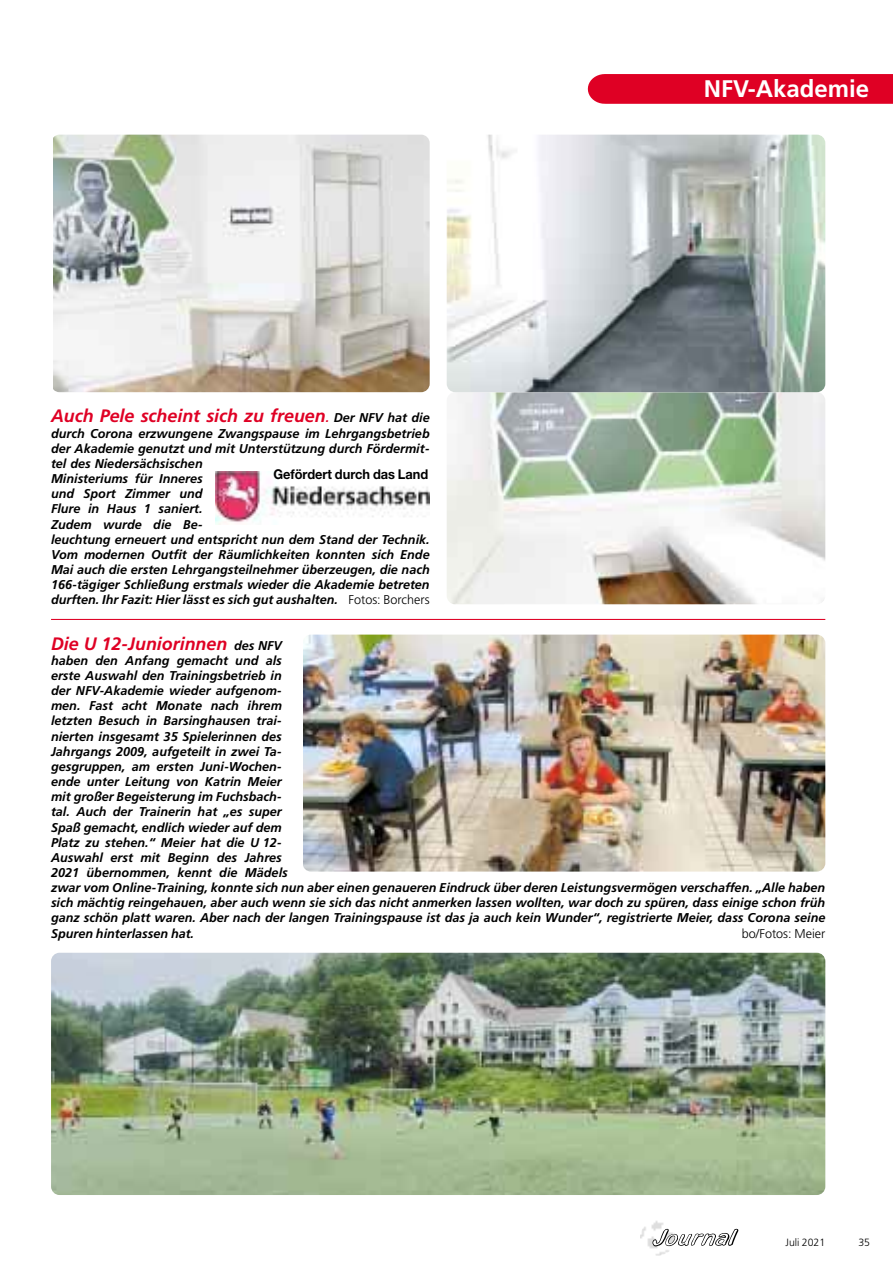
<style>
.page{position:relative;width:893px;height:1263px;background:#fff}
.page>*{position:absolute;margin:0;border:0;box-sizing:border-box;transform-origin:0 0}
.t1{font:700 24px "Frutiger";color:#fff}
.t2{font:italic 700 18px "Frutiger";color:#df0024}
.t3{font:700 13.5px "Helvetica Neue";color:#000;scale:.95 1}
.t4{font:italic 700 12.75px/15.1px "Frutiger";color:#000}
.t5{font:300 12.75px "Frutiger";color:#000}
.t6{font:300 10.5px "Frutiger";color:#000}
.s1{font-size:12.75px}
.s2{font-size:12.75px;color:#000}
.s3{font-weight:300;font-style:normal}
</style>
<div class="page">
<img style="left:640px;top:1220px;width:36px;height:36px;border-radius:50%">
<svg style="left:652px;top:1229px;width:86px;height:18px"></svg>
<svg style="left:588px;top:74px;width:304px;height:30px;background:#df0528"></svg>
<img style="left:446px;top:392px;width:379px;height:212px;border-radius:9px">
<img style="left:446px;top:135px;width:379px;height:257px;border-radius:9px">
<img style="left:53px;top:135px;width:376px;height:257px">
<img style="left:215px;top:472px;width:214px;height:52px">
<img style="left:303px;top:635px;width:522px;height:237px;border-radius:9px">
<img style="left:51px;top:953px;width:774px;height:242px;border-radius:9px">
<hr style="left:51px;top:619px;width:774px;height:1px;background:#df0024">
<h1 class="t1" style="left:703px;top:79px;width:167px">NFV-Akademie</h1>
<h2 class="t2" style="left:51px;top:409px;width:380px">Auch Pele scheint sich zu freuen<span class="s1">.</span> <span class="s2">Der NFV hat die</span></h2>
<p class="t4" style="left:51px;top:427px;width:380px">durch Corona erzwungene Zwangspause im Lehrgangsbetrieb der Akademie genutzt und mit Unterstützung durch Fördermit&shy;tel des Niedersächsischen<br>Ministeriums für Inneres<br>und Sport Zimmer und<br>Flure in Haus 1 saniert.<br>Zudem wurde die Be-<br>leuchtung erneuert und entspricht nun dem Stand der Technik.<br>Vom modernen Outfit der Räumlichkeiten konnten sich Ende Mai auch die ersten Lehrgangsteilnehmer überzeugen, die nach 166-tägiger Schließung erstmals wieder die Akademie betreten durften. Ihr Fazit: Hier lässt es sich gut aushalten. <span class="s3">Fotos: Borchers</span></p>
<h2 class="t2" style="left:51px;top:636px;width:232px">Die U 12-Juniorinnen <span class="s2">des NFV</span></h2>
<p class="t4" style="left:51px;top:654px;width:775px">haben den Anfang gemacht und als<br>erste Auswahl den Trainingsbetrieb in<br>der NFV-Akademie wieder aufgenom-<br>men. Fast acht Monate nach ihrem<br>letzten Besuch in Barsinghausen trai-<br>nierten insgesamt 35 Spielerinnen des<br>Jahrgangs 2009, aufgeteilt in zwei Ta-<br>gesgruppen, am ersten Juni-Wochen-<br>ende unter Leitung von Katrin Meier<br>mit großer Begeisterung im Fuchsbach-<br>tal. Auch der Trainerin hat „es super<br>Spaß gemacht, endlich wieder auf dem<br>Platz zu stehen.“ Meier hat die U 12-<br>Auswahl erst mit Beginn des Jahres<br>2021 übernommen, kennt die Mädels<br>zwar vom Online-Training, konnte sich nun aber einen genaueren Eindruck über deren Leistungsvermögen verschaffen. „Alle haben sich mächtig reingehauen, aber auch wenn sie sich das nicht anmerken lassen wollten, war doch zu spüren, dass einige schon früh ganz schön platt waren. Aber nach der langen Trainingspause ist das ja auch kein Wunder“, registrierte Meier, dass Corona seine Spuren hinterlassen hat.</p>
<p class="t3" style="left:273px;top:469px;width:164px">Gefördert durch das Land</p>
<p class="t5" style="left:741px;top:928px;width:85px">bo/Fotos: Meier</p>
<p class="t6" style="left:785px;top:1238px;width:41px">Juli 2021</p>
<p class="t6" style="left:858px;top:1238px;width:13px">35</p>
</div>
